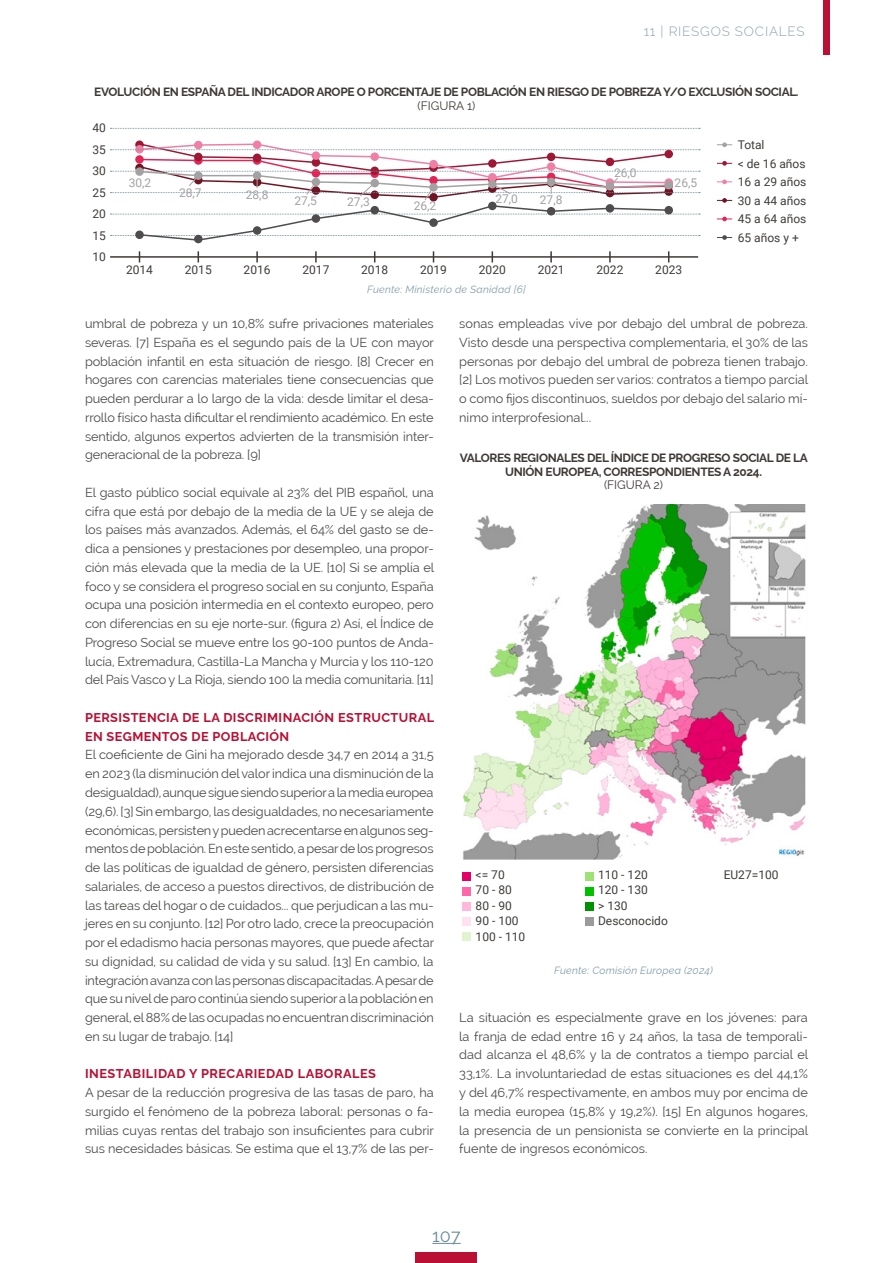
<style>
.page{position:relative;width:893px;height:1263px;background:#fff}
.page>*{position:absolute;margin:0;border:0;box-sizing:border-box;transform-origin:0 0}
.t1{font:18px "Raleway";color:#6b8d9b}
.t2{font:300 13.5px "Raleway";letter-spacing:.06em;color:#8aa4af}
.t3{font:12.75px/18.8px "Raleway";color:#4a4a49;text-align:justify}
.t4{font:700 12.75px/18.8px "Raleway";letter-spacing:.03em;color:#b91033}
.t5{font:700 12px/13.5px "Raleway";letter-spacing:-.03em;color:#3e3936;text-align:center}
.t6{font:12px/18.6px "Roboto";color:#3f3c39}
.t7{font:12px "Roboto";color:#a3a2a2}
.t8{font:12px "Raleway";color:#3e3936}
.t9{font:italic 10.5px "Raleway";letter-spacing:.02em;color:#829faa}
</style>
<div class="page">
<svg style="left:432px;top:1243px;width:29px;height:1px"></svg>
<div style="left:416px;top:1252px;width:61px;height:11px;background:#b91033"></div>
<div style="left:824px;top:0;width:6px;height:54px;background:#b91033"></div>
<img style="left:463px;top:505px;width:343px;height:354px">
<hr style="left:110px;top:256px;width:588px;height:2px;background:#3e3936">
<svg style="left:110px;top:128px;width:590px;height:1px"></svg>
<svg style="left:717px;top:142px;width:15px;height:5px"></svg>
<svg style="left:717px;top:161px;width:15px;height:5px"></svg>
<svg style="left:717px;top:179px;width:15px;height:5px"></svg>
<svg style="left:717px;top:198px;width:15px;height:5px"></svg>
<svg style="left:717px;top:217px;width:15px;height:4px"></svg>
<svg style="left:717px;top:235px;width:15px;height:5px"></svg>
<svg style="left:315px;top:251px;width:2px;height:11px"></svg>
<svg style="left:609px;top:251px;width:2px;height:11px"></svg>
<svg style="left:256px;top:251px;width:2px;height:11px"></svg>
<svg style="left:550px;top:251px;width:2px;height:11px"></svg>
<svg style="left:110px;top:142px;width:590px;height:100px"></svg>
<div style="left:463px;top:872px;width:8px;height:8px;background:#e50068"></div>
<div style="left:585px;top:872px;width:9px;height:8px;background:#9ee175"></div>
<div style="left:463px;top:887px;width:8px;height:8px;background:#fe68aa"></div>
<div style="left:585px;top:887px;width:9px;height:8px;background:#00c000"></div>
<div style="left:463px;top:902px;width:8px;height:8px;background:#ffb7db"></div>
<div style="left:585px;top:902px;width:9px;height:8px;background:#009200"></div>
<div style="left:463px;top:917px;width:8px;height:8px;background:#ffe1ef"></div>
<div style="left:585px;top:917px;width:9px;height:8px;background:#9b9b9b"></div>
<div style="left:463px;top:932px;width:8px;height:9px;background:#e1f4d0"></div>
<p class="t2" style="left:644px;top:21px;width:163px">11 | RIESGOS SOCIALES</p>
<p class="t5" style="left:94px;top:84px;width:706px">EVOLUCIÓN EN ESPAÑA DEL INDICADOR AROPE O PORCENTAJE DE POBLACIÓN EN RIESGO DE POBREZA Y/O EXCLUSIÓN SOCIAL.</p>
<p class="t8" style="left:418px;top:99px;width:59px">(FIGURA 1)</p>
<p class="t6" style="left:92px;top:118px;width:15px">40</p>
<p class="t6" style="left:92px;top:138px;width:15px;line-height:21.5px">35<br>30</p>
<p class="t6" style="left:92px;top:183px;width:15px">25</p>
<p class="t6" style="left:92px;top:204px;width:15px">20</p>
<p class="t6" style="left:92px;top:226px;width:15px">15</p>
<p class="t6" style="left:92px;top:247px;width:15px">10</p>
<p class="t7" style="left:129px;top:174px;width:24px">30,2</p>
<p class="t7" style="left:179px;top:184px;width:24px">28,7</p>
<p class="t7" style="left:246px;top:186px;width:24px">28,8</p>
<p class="t7" style="left:294px;top:193px;width:24px">27,5</p>
<p class="t7" style="left:347px;top:193px;width:24px">27,3</p>
<p class="t7" style="left:414px;top:198px;width:24px">26,2</p>
<p class="t7" style="left:495px;top:190px;width:24px">27,0</p>
<p class="t7" style="left:540px;top:191px;width:24px">27,8</p>
<p class="t7" style="left:614px;top:164px;width:24px">26,0</p>
<p class="t7" style="left:675px;top:174px;width:24px">26,5</p>
<p class="t6" style="left:126px;top:260px;width:28px">2014</p>
<p class="t6" style="left:185px;top:260px;width:28px">2015</p>
<p class="t6" style="left:244px;top:260px;width:28px">2016</p>
<p class="t6" style="left:302px;top:260px;width:28px">2017</p>
<p class="t6" style="left:361px;top:260px;width:28px">2018</p>
<p class="t6" style="left:420px;top:260px;width:28px">2019</p>
<p class="t6" style="left:479px;top:260px;width:28px">2020</p>
<p class="t6" style="left:538px;top:260px;width:28px">2021</p>
<p class="t6" style="left:596px;top:260px;width:28px">2022</p>
<p class="t6" style="left:655px;top:260px;width:28px">2023</p>
<p class="t9" style="left:367px;top:281px;width:160px">Fuente: Ministerio de Sanidad [6]</p>
<p class="t6" style="left:738px;top:135px;width:70px">Total<br>&lt; de 16 años<br>16 a 29 años</p>
<p class="t6" style="left:738px;top:209px;width:70px">45 a 64 años</p>
<p class="t6" style="left:738px;top:191px;width:70px">30 a 44 años</p>
<p class="t6" style="left:738px;top:228px;width:63px">65 años y +</p>
<p class="t3" style="left:85px;top:314px;width:350px">umbral de pobreza y un 10,8% sufre privaciones materiales severas. [7] España es el segundo país de la UE con mayor población infantil en esta situación de riesgo. [8] Crecer en hogares con carencias materiales tiene consecuencias que pueden perdurar a lo largo de la vida: desde limitar el desa&shy;rrollo físico hasta dificultar el rendimiento académico. En este sentido, algunos expertos advierten de la transmisión inter&shy;generacional de la pobreza. [9]</p>
<p class="t3" style="left:85px;top:483px;width:351px">El gasto público social equivale al 23% del PIB español, una cifra que está por debajo de la media de la UE y se aleja de los países más avanzados. Además, el 64% del gasto se de&shy;dica a pensiones y prestaciones por desempleo, una propor&shy;ción más elevada que la media de la UE. [10] Si se amplía el foco y se considera el progreso social en su conjunto, España ocupa una posición intermedia en el contexto europeo, pero con diferencias en su eje norte-sur. (figura 2) Así, el Índice de Progreso Social se mueve entre los 90-100 puntos de Anda&shy;lucía, Extremadura, Castilla-La Mancha y Murcia y los 110-120 del País Vasco y La Rioja, siendo 100 la media comunitaria. [11]</p>
<p class="t4" style="left:85px;top:707px;width:351px">PERSISTENCIA DE LA DISCRIMINACIÓN ESTRUCTURAL<br>EN SEGMENTOS DE POBLACIÓN</p>
<p class="t3" style="left:85px;top:745px;width:351px">El coeficiente de Gini ha mejorado desde 34,7 en 2014 a 31,5 en 2023 (la disminución del valor indica una disminución de la desigualdad), aunque sigue siendo superior a la media europea (29,6). [3] Sin embargo, las desigualdades, no necesariamente económicas, persisten y pueden acrecentarse en algunos seg&shy;mentos de población. En este sentido, a pesar de los progresos de las políticas de igualdad de género, persisten diferencias salariales, de acceso a puestos directivos, de distribución de las tareas del hogar o de cuidados... que perjudican a las mu&shy;jeres en su conjunto. [12] Por otro lado, crece la preocupación por el edadismo hacia personas mayores, que puede afectar su dignidad, su calidad de vida y su salud. [13] En cambio, la integración avanza con las personas discapacitadas. A pesar de que su nivel de paro continúa siendo superior a la población en general, el 88% de las ocupadas no encuentran discriminación en su lugar de trabajo. [14]</p>
<p class="t4" style="left:85px;top:1063px;width:293px">INESTABILIDAD Y PRECARIEDAD LABORALES</p>
<p class="t3" style="left:85px;top:1083px;width:350px">A pesar de la reducción progresiva de las tasas de paro, ha surgido el fenómeno de la pobreza laboral: personas o fa&shy;milias cuyas rentas del trabajo son insuficientes para cubrir sus necesidades básicas. Se estima que el 13,7% de las per-</p>
<p class="t3" style="left:459px;top:314px;width:351px">sonas empleadas vive por debajo del umbral de pobreza.<br>Visto desde una perspectiva complementaria, el 30% de las personas por debajo del umbral de pobreza tienen trabajo. [2] Los motivos pueden ser varios: contratos a tiempo parcial o como fijos discontinuos, sueldos por debajo del salario mí&shy;nimo interprofesional...</p>
<p class="t5" style="left:460px;top:450px;width:350px">VALORES REGIONALES DEL ÍNDICE DE PROGRESO SOCIAL DE LA<br>UNIÓN EUROPEA, CORRESPONDIENTES A 2024.</p>
<p class="t8" style="left:604px;top:478px;width:60px">(FIGURA 2)</p>
<p class="t6" style="left:476px;top:865px;width:31px">&lt;= 70</p>
<p class="t6" style="left:598px;top:865px;width:51px">110 - 120</p>
<p class="t6" style="left:476px;top:880px;width:38px">70 - 80</p>
<p class="t6" style="left:598px;top:880px;width:51px">120 - 130</p>
<p class="t6" style="left:476px;top:896px;width:38px">80 - 90</p>
<p class="t6" style="left:598px;top:896px;width:31px">&gt; 130</p>
<p class="t6" style="left:476px;top:911px;width:44px">90 - 100</p>
<p class="t6" style="left:598px;top:911px;width:71px">Desconocido</p>
<p class="t6" style="left:476px;top:927px;width:51px">100 - 110</p>
<p class="t9" style="left:554px;top:962px;width:160px">Fuente: Comisión Europea (2024)</p>
<p class="t6" style="left:724px;top:865px;width:56px">EU27=100</p>
<p class="t3" style="left:459px;top:1008px;width:351px">La situación es especialmente grave en los jóvenes: para la franja de edad entre 16 y 24 años, la tasa de temporali&shy;dad alcanza el 48,6% y la de contratos a tiempo parcial el 33,1%. La involuntariedad de estas situaciones es del 44,1% y del 46,7% respectivamente, en ambos muy por encima de la media europea (15,8% y 19,2%). [15] En algunos hogares, la presencia de un pensionista se convierte en la principal fuente de ingresos económicos.</p>
<h1 class="t1" style="left:432px;top:1225px;width:30px">107</h1>
</div>
